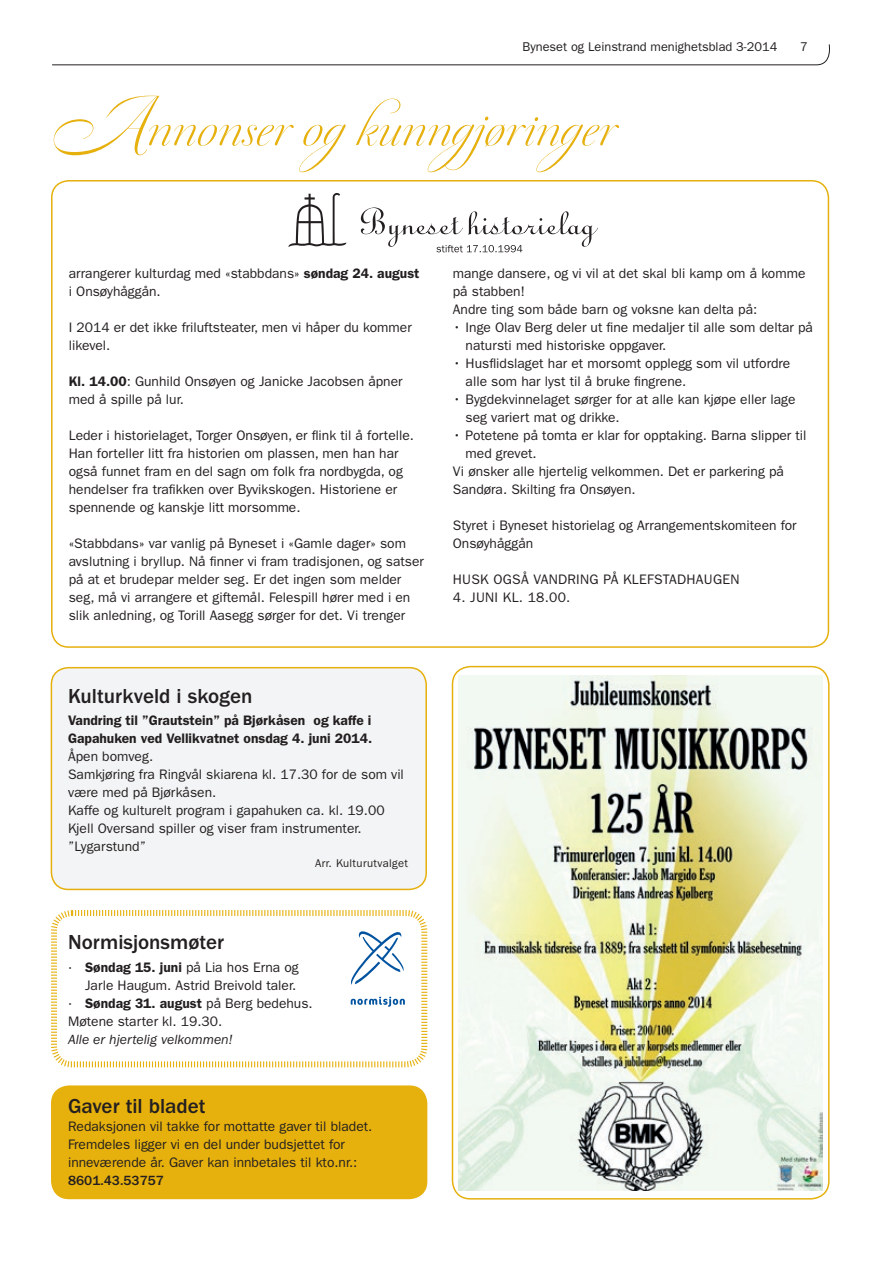
<style>
.page{position:relative;width:893px;height:1263px;background:#fff}
.page>*{position:absolute;margin:0;border:0;box-sizing:border-box;transform-origin:0 0}
.t1{font:60px "Dulcinea";letter-spacing:-.005em;color:#e6b00d}
.t2{font:500 21px "ITC Franklin Gothic Std";color:#231f20}
.t3{font:13.8px/18px "ITC Franklin Gothic Std";color:#231f20}
.t4{font:600 13.8px/18px "ITC Franklin Gothic Std";color:#231f20}
.t5{font:13.8px "ITC Franklin Gothic Std";letter-spacing:.02em;color:#231f20}
.t6{font:italic 13.8px "ITC Franklin Gothic Std";color:#231f20}
.t7{font:500 13.8px "ITC Franklin Gothic Std";color:#231f20}
.t8{font:12.75px "ITC Franklin Gothic Std";color:#231f20}
.t9{font:11.25px "ITC Franklin Gothic Std";letter-spacing:.03em;color:#231f20}
.s1{font-weight:600}
</style>
<div class="page">
<div style="left:51px;top:668px;width:375px;height:221px;background:#f3f4f5;border-radius:17px"></div>
<div style="left:51px;top:667px;width:376px;height:223px;border:2px solid #e6b00d;border-radius:17px"></div>
<svg style="left:51px;top:910px;width:377px;height:158px"></svg>
<svg style="left:351px;top:931px;width:53px;height:54px"></svg>
<svg style="left:351px;top:997px;width:54px;height:10px"></svg>
<svg style="left:52px;top:44px;width:778px;height:22px"></svg>
<img style="left:288px;top:193px;width:59px;height:54px">
<svg style="left:361px;top:207px;width:237px;height:45px"></svg>
<img style="left:458px;top:675px;width:365px;height:516px">
<div style="left:452px;top:666px;width:378px;height:533px;border:2px solid #e6b00d;border-radius:18px"></div>
<div style="left:51px;top:1085px;width:376px;height:114px;background:#e6b00d;border-radius:18px"></div>
<p class="t8" style="left:523px;top:40px;width:256px">Byneset og Leinstrand menighetsblad 3-2014</p>
<p class="t8" style="left:800px;top:40px;width:9px">7</p>
<h1 class="t1" style="left:51px;top:89px;width:567px">Annonser og kunngjøringer</h1>
<p class="t3" style="left:69px;top:264px;width:352px">arrangerer kulturdag med «stabbdans» <span class="s1">søndag 24. august </span>i Onsøyhåggån.</p>
<p class="t3" style="left:69px;top:318px;width:344px">I 2014 er det ikke friluftsteater, men vi håper du kommer likevel.</p>
<p class="t3" style="left:69px;top:372px;width:335px"><span class="s1">Kl. 14.00</span>: Gunhild Onsøyen og Janicke Jacobsen åpner med å spille på lur.</p>
<p class="t3" style="left:69px;top:426px;width:347px">Leder i historielaget, Torger Onsøyen, er flink til å fortelle.<br>Han forteller litt fra historien om plassen, men han har også funnet fram en del sagn om folk fra nordbygda, og hendelser fra trafikken over Byvikskogen. Historiene er spennende og kanskje litt morsomme.</p>
<p class="t3" style="left:69px;top:534px;width:357px">«Stabbdans» var vanlig på Byneset i «Gamle dager» som avslutning i bryllup. Nå finner vi fram tradisjonen, og satser på at et brudepar melder seg. Er det ingen som melder seg, må vi arrangere et giftemål. Felespill hører med i en slik anledning, og Torill Aasegg sørger for det. Vi trenger</p>
<h2 class="t2" style="left:68px;top:684px;width:186px">Kulturkveld i skogen</h2>
<p class="t4" style="left:68px;top:711px;width:306px">Vandring til ”Grautstein” på Bjørkåsen og kaffe i<br>Gapahuken ved Vellikvatnet onsdag 4. juni 2014.</p>
<p class="t3" style="left:68px;top:747px;width:337px">Åpen bomveg.<br>Samkjøring fra Ringvål skiarena kl. 17.30 for de som vil være med på Bjørkåsen.<br>Kaffe og kulturelt program i gapahuken ca. kl. 19.00<br>Kjell Oversand spiller og viser fram instrumenter. ”Lygarstund”</p>
<p class="t9" style="left:315px;top:857px;width:95px">Arr. Kulturutvalget</p>
<h2 class="t2" style="left:68px;top:930px;width:158px">Normisjonsmøter</h2>
<p class="t3" style="left:68px;top:958px;width:232px">· <span class="s1">Søndag 15. juni</span> på Lia hos Erna og</p>
<p class="t3" style="left:85px;top:976px;width:213px">Jarle Haugum. Astrid Breivold taler.</p>
<p class="t3" style="left:68px;top:994px;width:246px">· <span class="s1">Søndag 31. august</span> på Berg bedehus.</p>
<p class="t3" style="left:68px;top:1012px;width:156px">Møtene starter kl. 19.30.</p>
<p class="t6" style="left:68px;top:1031px;width:166px">Alle er hjertelig velkommen!</p>
<h2 class="t2" style="left:68px;top:1094px;width:139px">Gaver til bladet</h2>
<p class="t3" style="left:68px;top:1117px;width:306px">Redaksjonen vil takke for mottatte gaver til bladet.<br>Fremdeles ligger vi en del under budsjettet for inneværende år. Gaver kan innbetales til kto.nr.:</p>
<p class="t7" style="left:68px;top:1172px;width:97px">8601.43.53757</p>
<p class="t3" style="left:453px;top:264px;width:354px">mange dansere, og vi vil at det skal bli kamp om å komme på stabben!<br>Andre ting som både barn og voksne kan delta på:</p>
<p class="t3" style="left:466px;top:318px;width:349px;text-indent:-13px">• Inge Olav Berg deler ut fine medaljer til alle som deltar på natursti med historiske oppgaver.</p>
<p class="t3" style="left:466px;top:354px;width:326px;text-indent:-13px">• Husflidslaget har et morsomt opplegg som vil utfordre alle som har lyst til å bruke fingrene.</p>
<p class="t3" style="left:466px;top:390px;width:331px;text-indent:-13px">• Bygdekvinnelaget sørger for at alle kan kjøpe eller lage seg variert mat og drikke.</p>
<p class="t3" style="left:453px;top:426px;width:355px">• Potetene på tomta er klar for opptaking. Barna slipper til</p>
<p class="t3" style="left:466px;top:444px;width:73px">med grevet.</p>
<p class="t3" style="left:453px;top:462px;width:333px">Vi ønsker alle hjertelig velkommen. Det er parkering på</p>
<p class="t3" style="left:453px;top:480px;width:184px">Sandøra. Skilting fra Onsøyen.</p>
<p class="t3" style="left:453px;top:516px;width:345px">Styret i Byneset historielag og Arrangementskomiteen for<br>Onsøyhåggån</p>
<p class="t5" style="left:453px;top:571px;width:288px">HUSK OGSÅ VANDRING PÅ KLEFSTADHAUGEN</p>
<p class="t5" style="left:453px;top:589px;width:119px">4. JUNI KL. 18.00.</p>
</div>
